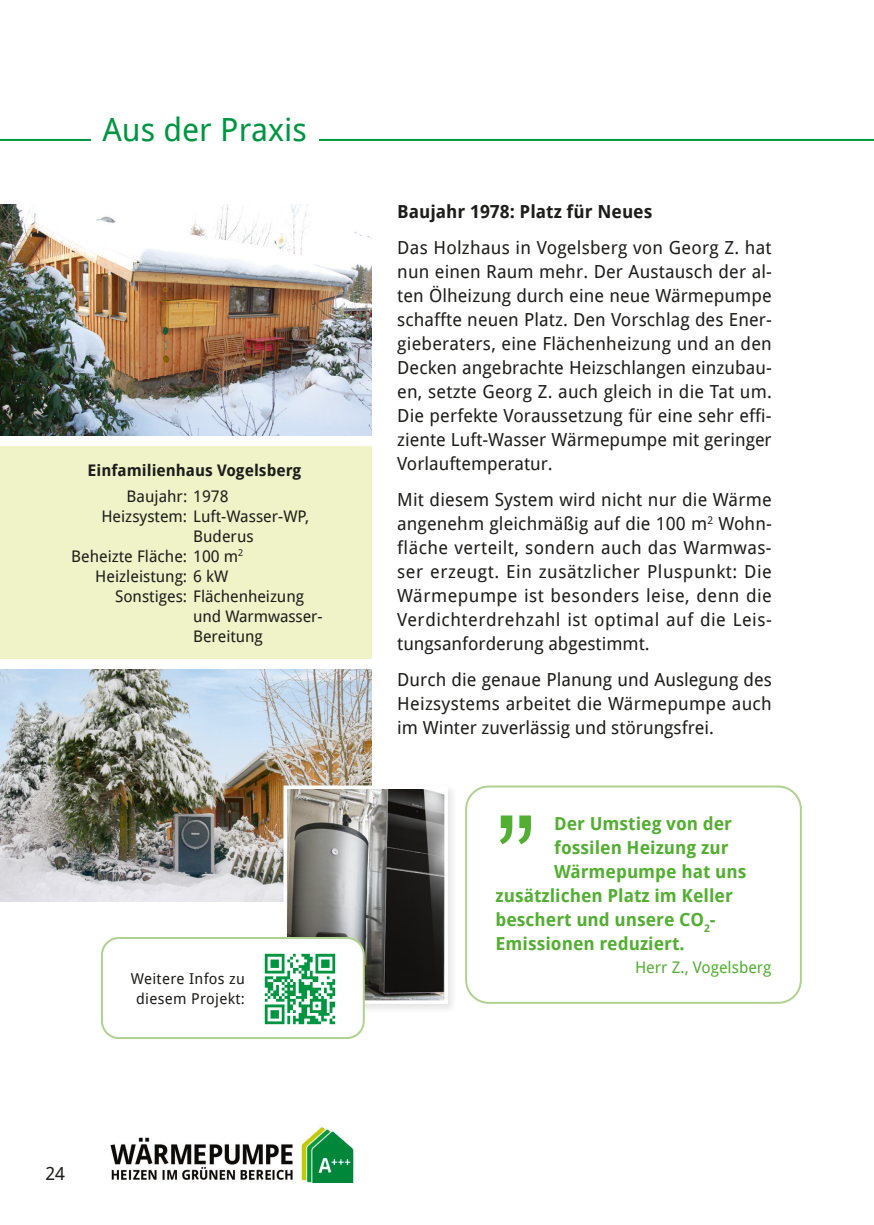
<style>
.page{position:relative;width:874px;height:1225px;background:#fff}
.page>*{position:absolute;margin:0;border:0;box-sizing:border-box;transform-origin:0 0}
.t1{font:122.8px "Arial";color:#53af32}
.t2{font:32px "Droid Sans";color:#009641}
.t3{font:18px/24px "Droid Sans";color:#1d1d1b;text-align:justify}
.t4{font:700 18px "Droid Sans";color:#53af32}
.t5{font:700 18px "Droid Sans";color:#1d1d1b}
.t6{font:16px "Droid Sans";color:#1d1d1b}
.t7{font:700 16px "Droid Sans";color:#1d1d1b}
.t8{font:16px "Droid Sans";color:#53af32}
.t9{font:15px/20px "Droid Sans";letter-spacing:.02em;color:#1d1d1b;text-align:center}
</style>
<div class="page">
<img style="left:110px;top:1123px;width:244px;height:60px">
<svg style="left:856px;top:139px;width:17px;height:2px"></svg>
<hr style="left:0;top:139px;width:856px;height:2px;background:#009641">
<div style="left:91px;top:116px;width:227px;height:32px;background:#fff"></div>
<div style="left:465px;top:785px;width:336px;height:218px;border:2px solid #afd290;border-radius:23px"></div>
<img style="left:0;top:670px;width:371px;height:231px">
<img style="left:0;top:204px;width:371px;height:231px">
<div style="left:0;top:446px;width:371px;height:212px;background:#f0f2c7"></div>
<div style="left:281px;top:783px;width:176px;height:230px;background:#1d1d1b;opacity:.11"></div>
<img style="left:287px;top:789px;width:156px;height:210px">
<div style="left:283px;top:785px;width:164px;height:218px;border:3px solid #fff"></div>
<div style="left:102px;top:938px;width:261px;height:100px;background:#fff;border-radius:17px"></div>
<div style="left:101px;top:937px;width:263px;height:102px;border:2px solid #afd290;border-radius:17px"></div>
<img style="left:264px;top:953px;width:72px;height:72px">
<h2 class="t2" style="left:102px;top:107px;width:206px">Aus der Praxis</h2>
<p class="t7" style="left:87px;top:459px;width:215px">Einfamilienhaus Vogelsberg</p>
<p class="t6" style="left:127px;top:485px;width:103px">Baujahr: 1978</p>
<p class="t6" style="left:101px;top:505px;width:209px">Heizsystem: Luft-Wasser-WP,</p>
<p class="t6" style="left:193px;top:525px;width:62px">Buderus</p>
<p class="t6" style="left:71px;top:545px;width:174px">Beheizte Fläche: 100 m<sup>2</sup></p>
<p class="t6" style="left:95px;top:565px;width:134px">Heizleistung: 6 kW</p>
<p class="t6" style="left:115px;top:585px;width:190px">Sonstiges: Flächenheizung</p>
<p class="t6" style="left:193px;top:605px;width:131px">und Warmwasser-</p>
<p class="t6" style="left:193px;top:625px;width:71px">Bereitung</p>
<p class="t3" style="left:45px;top:1160px;width:21px">24</p>
<p class="t9" style="left:131px;top:968px;width:116px">Weitere Infos zu diesem Projekt:</p>
<p class="t5" style="left:397px;top:199px;width:256px">Baujahr 1978: Platz für Neues</p>
<p class="t3" style="left:397px;top:235px;width:376px">Das Holzhaus in Vogelsberg von Georg Z. hat nun einen Raum mehr. Der Austausch der al&shy;ten Ölheizung durch eine neue Wärmepumpe schaffte neuen Platz. Den Vorschlag des Ener&shy;gieberaters, eine Flächenheizung und an den Decken angebrachte Heizschlangen einzubau&shy;en, setzte Georg Z. auch gleich in die Tat um.<br>Die perfekte Voraussetzung für eine sehr effi&shy;ziente Luft-Wasser Wärmepumpe mit geringer Vorlauftemperatur.</p>
<p class="t3" style="left:397px;top:487px;width:376px">Mit diesem System wird nicht nur die Wärme angenehm gleichmäßig auf die 100 m<sup>2</sup> Wohn&shy;fläche verteilt, sondern auch das Warmwas&shy;ser erzeugt. Ein zusätzlicher Pluspunkt: Die Wärmepumpe ist besonders leise, denn die Verdichterdrehzahl ist optimal auf die Leis&shy;tungsanforderung abgestimmt.</p>
<p class="t3" style="left:397px;top:667px;width:376px">Durch die genaue Planung und Auslegung des Heizsystems arbeitet die Wärmepumpe auch im Winter zuverlässig und störungsfrei.</p>
<h1 class="t1" style="left:495px;top:776px;width:42px">”</h1>
<p class="t4" style="left:554px;top:811px;width:179px">Der Umstieg von der</p>
<p class="t4" style="left:554px;top:835px;width:176px">fossilen Heizung zur</p>
<p class="t4" style="left:554px;top:859px;width:194px">Wärmepumpe hat uns</p>
<p class="t4" style="left:495px;top:883px;width:239px">zusätzlichen Platz im Keller</p>
<p class="t4" style="left:495px;top:907px;width:221px">beschert und unsere CO<sub>2</sub>-</p>
<p class="t4" style="left:495px;top:931px;width:190px">Emissionen reduziert.</p>
<p class="t8" style="left:634px;top:956px;width:138px">Herr Z., Vogelsberg</p>
</div>
